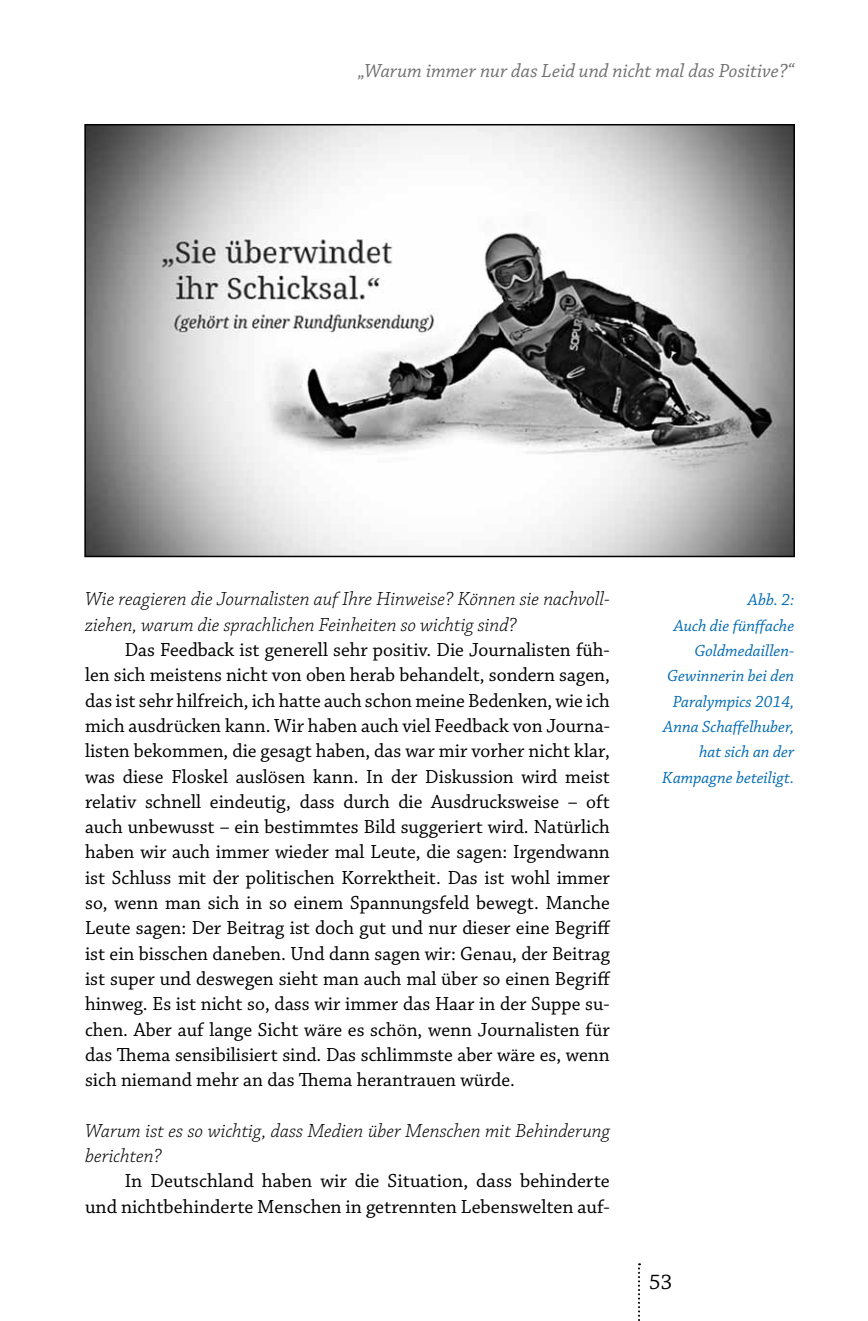
<style>
.page{position:relative;width:868px;height:1321px;background:#fff}
.page>*{position:absolute;margin:0;border:0;box-sizing:border-box;transform-origin:0 0}
.t1{font:22px "Chaparral Pro";color:#000}
.t2{font:20px/25.2px "Chaparral Pro";color:#000;text-align:justify}
.t3{font:italic 300 20px/25.2px "Chaparral Pro";color:#000}
.t4{font:italic 20px "Chaparral Pro";color:#707172}
.t5{font:italic 17px/25.2px "Chaparral Pro";color:#006ab3;text-align:right}
</style>
<div class="page">
<svg style="left:638px;top:1263px;width:2px;height:58px"></svg>
<img style="left:87px;top:127px;width:704px;height:427px">
<div style="left:84px;top:124px;width:710px;height:433px;border:2px solid #000"></div>
<p class="t4" style="left:358px;top:60px;width:437px">„Warum immer nur das Leid und nicht mal das Positive?“</p>
<p class="t3" style="left:85px;top:587px;width:526px">Wie reagieren die Journalisten auf Ihre Hinweise? Können sie nachvoll&shy;ziehen, warum die sprachlichen Feinheiten so wichtig sind?</p>
<p class="t2" style="left:85px;top:638px;width:527px;text-indent:40px">Das Feedback ist generell sehr positiv. Die Journalisten füh&shy;len sich meistens nicht von oben herab behandelt, sondern sagen, das ist sehr hilfreich, ich hatte auch schon meine Bedenken, wie ich mich ausdrücken kann. Wir haben auch viel Feedback von Journa&shy;listen bekommen, die gesagt haben, das war mir vorher nicht klar, was diese Floskel auslösen kann. In der Diskussion wird meist relativ schnell eindeutig, dass durch die Ausdrucksweise – oft auch unbewusst – ein bestimmtes Bild suggeriert wird. Natürlich haben wir auch immer wieder mal Leute, die sagen: Irgendwann ist Schluss mit der politischen Korrektheit. Das ist wohl immer so, wenn man sich in so einem Spannungsfeld bewegt. Manche Leute sagen: Der Beitrag ist doch gut und nur dieser eine Begriff ist ein bisschen daneben. Und dann sagen wir: Genau, der Beitrag ist super und deswegen sieht man auch mal über so einen Begriff hinweg. Es ist nicht so, dass wir immer das Haar in der Suppe su&shy;chen. Aber auf lange Sicht wäre es schön, wenn Journalisten für das Thema sensibilisiert sind. Das schlimmste aber wäre es, wenn sich niemand mehr an das Thema herantrauen würde.</p>
<p class="t3" style="left:85px;top:1119px;width:526px">Warum ist es so wichtig, dass Medien über Menschen mit Behinderung berichten?</p>
<p class="t2" style="left:85px;top:1169px;width:526px;text-align:right">In Deutschland haben wir die Situation, dass behinderte<br>und nichtbehinderte Menschen in getrennten Lebenswelten auf-</p>
<p class="t5" style="left:662px;top:588px;width:133px">Abb. 2:<br>Auch die fünffache<br>Goldmedaillen-<br>Gewinnerin bei den<br>Paralympics 2014,<br>Anna Schaffelhuber, hat sich an der<br>Kampagne beteiligt.</p>
<p class="t1" style="left:649px;top:1269px;width:25px">53</p>
</div>
